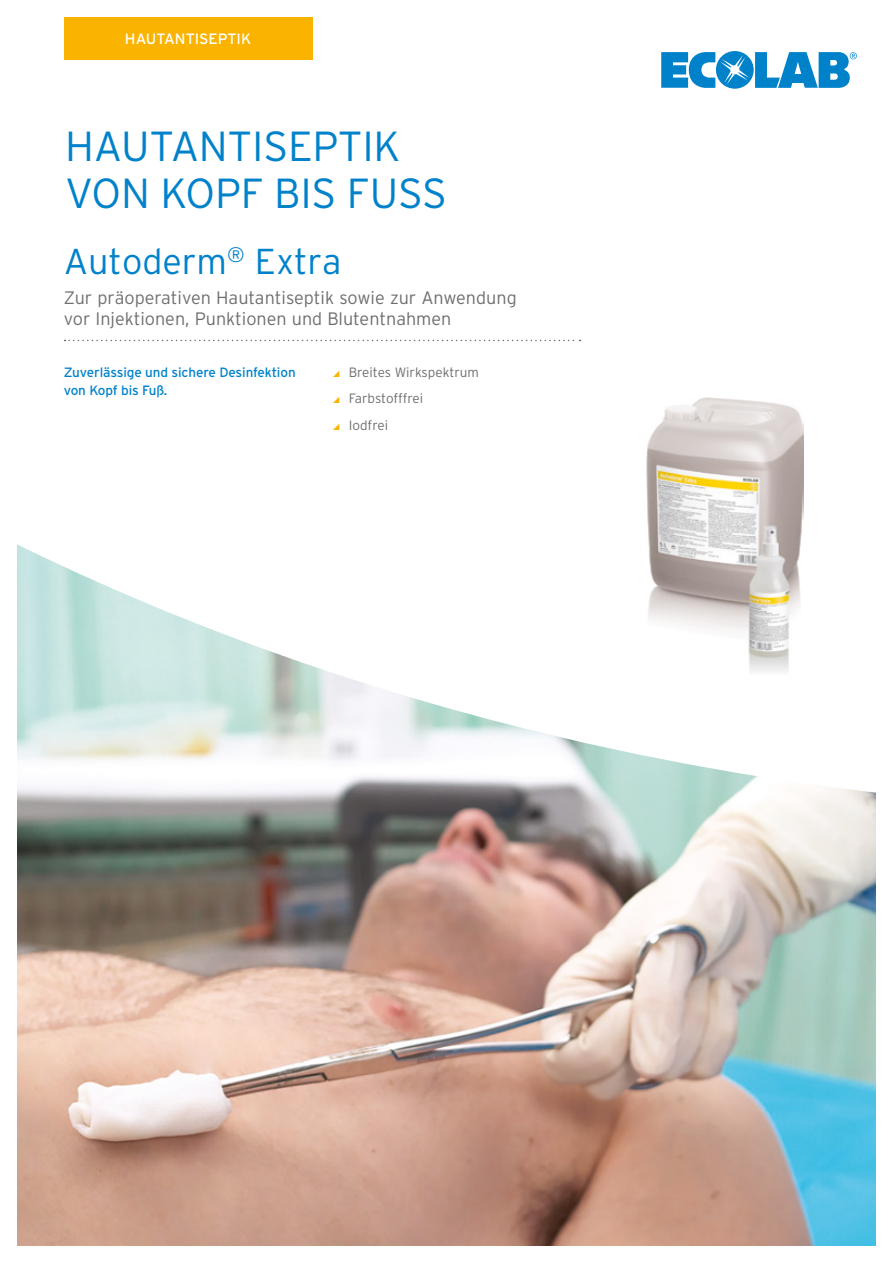
<style>
.page{position:relative;width:893px;height:1263px;background:#fff}
.page>*{position:absolute;margin:0;border:0;box-sizing:border-box;transform-origin:0 0}
.Headline_Titel{font:300 42px/46.5px "Interstate";letter-spacing:-.005em;color:#0082ca}
.Produktname{font:300 36px "Interstate";color:#0082ca}
.Produktbeschreibung{font:300 18px/21.6px "Interstate";color:#6f6f6e}
.Kategorie{font:15px "Interstate";color:#fff}
.Vorspann_blau{font:13.5px/18px "Interstate";letter-spacing:-.01em;color:#0082ca}
.t1{font:300 13.5px "Interstate";color:#6f6f6e}
.s1{color:#fab400}
</style>
<div class="page">
<img style="left:17px;top:544px;width:859px;height:702px">
<img style="left:645px;top:398px;width:158px;height:276px">
<svg style="left:65px;top:340px;width:516px;height:1px"></svg>
<svg style="left:661px;top:51px;width:196px;height:38px"></svg>
<div style="left:64px;top:17px;width:249px;height:43px;background:#fab400"></div>
<p class="Kategorie" style="left:125px;top:31px;width:128px">HAUTANTISEPTIK</p>
<p class="Headline_Titel" style="left:65px;top:123px;width:383px">HAUTANTISEPTIK<br>VON KOPF BIS FUSS</p>
<p class="Produktname" style="left:64px;top:241px;width:279px">Autoderm<sup>®</sup> Extra</p>
<p class="Produktbeschreibung" style="left:64px;top:286px;width:454px">Zur präoperativen Hautantiseptik sowie zur Anwendung vor Injektionen, Punktionen und Blutentnahmen</p>
<p class="Vorspann_blau" style="left:64px;top:363px;width:233px">Zuverlässige und sichere Desinfektion von Kopf bis Fuß.</p>
<p class="t1" style="left:332px;top:364px;width:149px"><span class="s1">◢</span> Breites Wirkspektrum</p>
<p class="t1" style="left:332px;top:391px;width:93px"><span class="s1">◢</span> Farbstofffrei</p>
<p class="t1" style="left:332px;top:417px;width:58px"><span class="s1">◢</span> Iodfrei</p>
</div>
